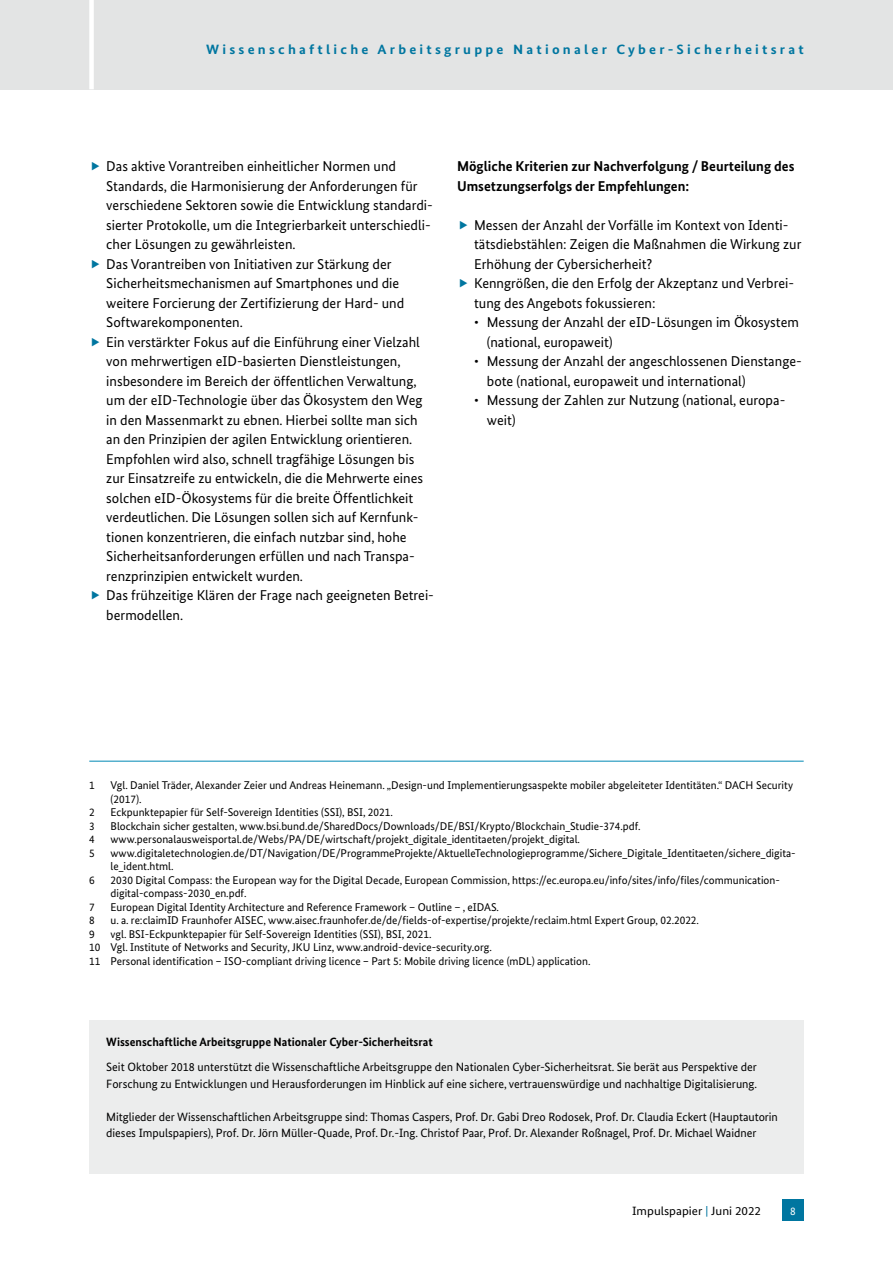
<style>
.page{position:relative;width:893px;height:1263px;background:#fff}
.page>*{position:absolute;margin:0;border:0;box-sizing:border-box;transform-origin:0 0}
.t1{font:14.25px/19.5px "Bundes Sans";color:#000}
.t2{font:700 14.25px/19.5px "Bundes Sans";color:#000}
.t3{font:700 13.5px "Bundes Sans";letter-spacing:.22em;color:#0076a0;scale:1.08 1}
.t4{font:12px/16.5px "Bundes Sans";color:#000}
.t5{font:700 12px "Bundes Sans";color:#000}
.t6{font:12px "Bundes Sans";color:#000;scale:1.08 1}
.t7{font:11.25px/13.5px "Bundes Sans";color:#000}
.t8{font:11.25px "Bundes Sans";color:#fff}
.s1{color:#0076a0}
</style>
<div class="page">
<div style="left:782px;top:1199px;width:22px;height:21px;background:#0076a0"></div>
<div style="left:0;top:0;width:893px;height:89px;background:#e3e4e4"></div>
<div style="left:89px;top:0;width:5px;height:89px;background:#fff"></div>
<div style="left:89px;top:1020px;width:715px;height:154px;background:#eceded"></div>
<hr style="left:89px;top:761px;width:715px;height:1px;background:#0088b5">
<p class="t3" style="left:206px;top:41px;width:555px">Wissenschaftliche Arbeitsgruppe Nationaler Cyber-Sicherheitsrat</p>
<p class="t1" style="left:106px;top:156px;width:328px">Das aktive Vorantreiben einheitlicher Normen und Standards, die Harmonisierung der Anforderungen für verschiedene Sektoren sowie die Entwicklung standardi&shy;sierter Protokolle, um die Integrierbarkeit unterschiedli&shy;cher Lösungen zu gewährleisten.</p>
<p class="t1" style="left:106px;top:254px;width:299px">Das Vorantreiben von Initiativen zur Stärkung der Sicherheitsmechanismen auf Smartphones und die weitere Forcierung der Zertifizierung der Hard- und Softwarekomponenten.</p>
<p class="t1" style="left:106px;top:332px;width:318px">Ein verstärkter Fokus auf die Einführung einer Vielzahl von mehrwertigen eID-basierten Dienstleistungen, insbesondere im Bereich der öffentlichen Verwaltung, um der eID-Technologie über das Ökosystem den Weg in den Massenmarkt zu ebnen. Hierbei sollte man sich an den Prinzipien der agilen Entwicklung orientieren.<br>Empfohlen wird also, schnell tragfähige Lösungen bis zur Einsatzreife zu entwickeln, die die Mehrwerte eines solchen eID-Ökosystems für die breite Öffentlichkeit verdeutlichen. Die Lösungen sollen sich auf Kernfunk&shy;tionen konzentrieren, die einfach nutzbar sind, hohe Sicherheitsanforderungen erfüllen und nach Transpa&shy;renzprinzipien entwickelt wurden.</p>
<p class="t1" style="left:106px;top:585px;width:329px">Das frühzeitige Klären der Frage nach geeigneten Betrei&shy;bermodellen.</p>
<h2 class="t2" style="left:457px;top:156px;width:339px">Mögliche Kriterien zur Nachverfolgung / Beurteilung des<br>Umsetzungserfolgs der Empfehlungen:</h2>
<p class="t1" style="left:474px;top:215px;width:329px">Messen der Anzahl der Vorfälle im Kontext von Identi&shy;tätsdiebstählen: Zeigen die Maßnahmen die Wirkung zur<br>Erhöhung der Cybersicherheit?</p>
<p class="t1" style="left:474px;top:273px;width:321px">Kenngrößen, die den Erfolg der Akzeptanz und Verbrei&shy;tung des Angebots fokussieren:</p>
<p class="t1" style="left:487px;top:312px;width:314px;text-indent:-13px">• Messung der Anzahl der eID-Lösungen im Ökosystem (national, europaweit)</p>
<p class="t1" style="left:487px;top:351px;width:316px;text-indent:-13px">• Messung der Anzahl der angeschlossenen Dienstange&shy;bote (national, europaweit und international)</p>
<p class="t1" style="left:487px;top:390px;width:300px;text-indent:-13px">• Messung der Zahlen zur Nutzung (national, europa&shy;weit)</p>
<p class="t7" style="left:89px;top:778px;width:7px">1</p>
<p class="t7" style="left:111px;top:778px;width:684px">Vgl. Daniel Träder, Alexander Zeier und Andreas Heinemann. „Design-und Implementierungsaspekte mobiler abgeleiteter Identitäten.“ DACH Security (2017).</p>
<p class="t7" style="left:89px;top:805px;width:7px">2</p>
<p class="t7" style="left:111px;top:805px;width:284px">Eckpunktepapier für Self-Sovereign Identities (SSI), BSI, 2021.</p>
<p class="t7" style="left:89px;top:819px;width:7px">3</p>
<p class="t7" style="left:111px;top:819px;width:532px">Blockchain sicher gestalten, www.bsi.bund.de/SharedDocs/Downloads/DE/BSI/Krypto/Blockchain_Studie-374.pdf.</p>
<p class="t7" style="left:89px;top:832px;width:7px">4</p>
<p class="t7" style="left:111px;top:832px;width:471px">www.personalausweisportal.de/Webs/PA/DE/wirtschaft/projekt_digitale_identitaeten/projekt_digital.</p>
<p class="t7" style="left:89px;top:846px;width:7px">5</p>
<p class="t7" style="left:111px;top:846px;width:687px">www.digitaletechnologien.de/DT/Navigation/DE/ProgrammeProjekte/AktuelleTechnologieprogramme/Sichere_Digitale_Identitaeten/sichere_digita&shy;le_ident.html.</p>
<p class="t7" style="left:89px;top:873px;width:7px">6</p>
<p class="t7" style="left:111px;top:873px;width:671px">2030 Digital Compass: the European way for the Digital Decade, European Commission, https://ec.europa.eu/info/sites/info/files/communication&shy;digital-compass-2030_en.pdf.</p>
<p class="t7" style="left:89px;top:900px;width:7px">7</p>
<p class="t7" style="left:111px;top:900px;width:390px">European Digital Identity Architecture and Reference Framework – Outline – , eIDAS.</p>
<p class="t7" style="left:89px;top:913px;width:7px">8</p>
<p class="t7" style="left:111px;top:913px;width:590px">u. a. re:claimID Fraunhofer AISEC, www.aisec.fraunhofer.de/de/fields-of-expertise/projekte/reclaim.html Expert Group, 02.2022.</p>
<p class="t7" style="left:89px;top:927px;width:7px">9</p>
<p class="t7" style="left:89px;top:927px;width:503px;text-indent:21px">vgl. BSI-Eckpunktepapier für Self-Sovereign Identities (SSI), BSI, 2021.<br>10 Vgl. Institute of Networks and Security, JKU Linz, www.android-device-security.org.<br>11 Personal identification − ISO-compliant driving licence − Part 5: Mobile driving licence (mDL) application.</p>
<h1 class="t5" style="left:106px;top:1035px;width:328px">Wissenschaftliche Arbeitsgruppe Nationaler Cyber-Sicherheitsrat</h1>
<p class="t4" style="left:106px;top:1058px;width:652px">Seit Oktober 2018 unterstützt die Wissenschaftliche Arbeitsgruppe den Nationalen Cyber-Sicherheitsrat. Sie berät aus Perspektive der<br>Forschung zu Entwicklungen und Herausforderungen im Hinblick auf eine sichere, vertrauenswürdige und nachhaltige Digitalisierung.</p>
<p class="t4" style="left:106px;top:1108px;width:673px">Mitglieder der Wissenschaftlichen Arbeitsgruppe sind: Thomas Caspers, Prof. Dr. Gabi Dreo Rodosek, Prof. Dr. Claudia Eckert (Hauptautorin dieses Impulspapiers), Prof. Dr. Jörn Müller-Quade, Prof. Dr.-Ing. Christof Paar, Prof. Dr. Alexander Roßnagel, Prof. Dr. Michael Waidner</p>
<p class="t6" style="left:632px;top:1204px;width:121px">Impulspapier <span class="s1">|</span> Juni 2022</p>
<p class="t8" style="left:790px;top:1204px;width:7px">8</p>
</div>
